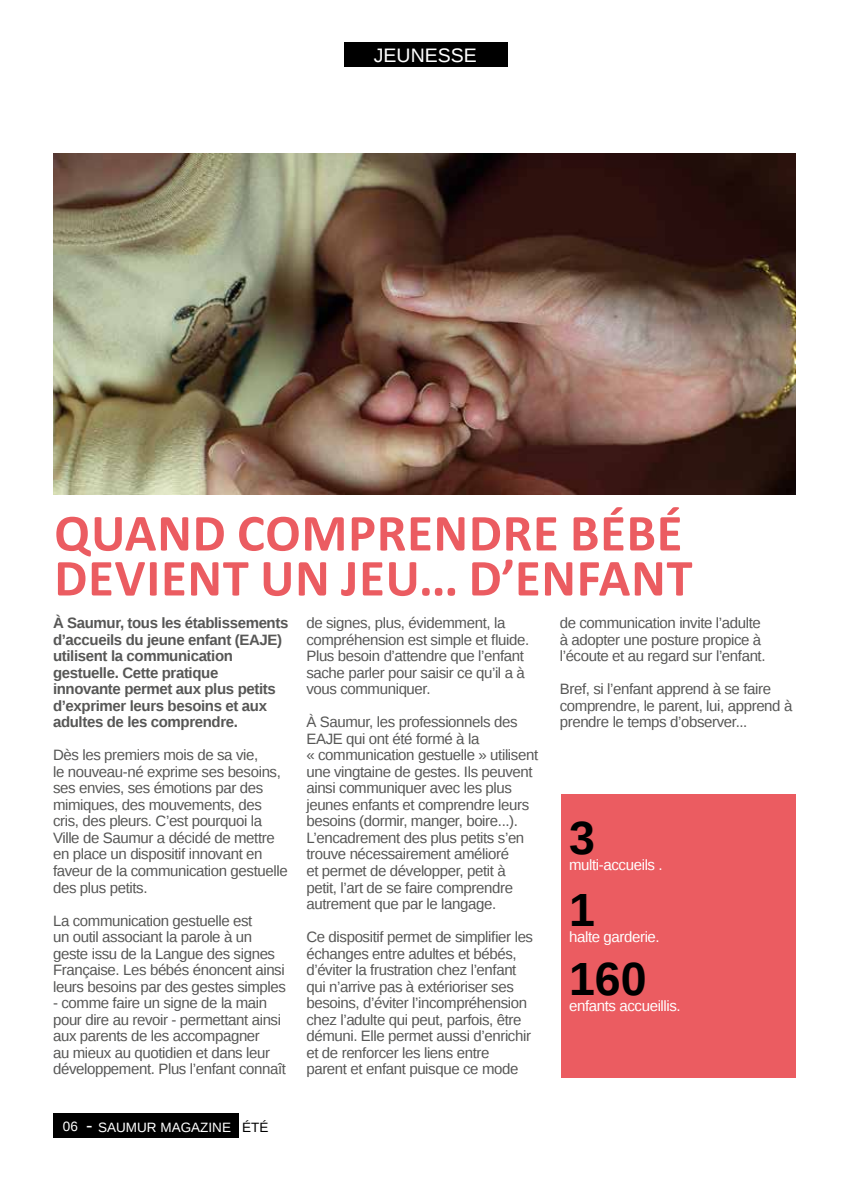
<style>
.page{position:relative;width:851px;height:1191px;background:#fff}
.page>*{position:absolute;margin:0;border:0;box-sizing:border-box;transform-origin:0 0}
.t1{font:700 52.5px/45px "Calibri";letter-spacing:.015em;color:#eb5c61}
.t2{font:700 46.5px "Liberation Sans";color:#000}
.t3{font:19.5px "Liberation Sans";color:#fff}
.t4{font:15px/16.5px "Liberation Sans";letter-spacing:-.025em;color:#575756}
.t5{font:700 15px/16.5px "Liberation Sans";letter-spacing:-.025em;color:#575756}
.t6{font:15px "Liberation Sans";letter-spacing:-.025em;color:#fff}
.t7{font:13.5px "Liberation Sans";color:#fff}
.s1{font-size:19.5px}
.s2{color:#000}
</style>
<div class="page">
<div style="left:54px;top:1113px;width:185px;height:24px;background:#000"></div>
<div style="left:343px;top:42px;width:164px;height:24px;background:#000"></div>
<img style="left:53px;top:153px;width:742px;height:341px">
<div style="left:560px;top:794px;width:235px;height:284px;background:#eb5c61"></div>
<h3 class="t3" style="left:374px;top:44px;width:104px">JEUNESSE</h3>
<h1 class="t1" style="left:54px;top:508px;width:639px">QUAND COMPRENDRE BÉBÉ<br>DEVIENT UN JEU... D’ENFANT</h1>
<p class="t5" style="left:53px;top:614px;width:237px">À Saumur, tous les établissements d’accueils du jeune enfant (EAJE) utilisent la communication gestuelle. Cette pratique innovante permet aux plus petits d’exprimer leurs besoins et aux adultes de les comprendre.</p>
<p class="t4" style="left:53px;top:747px;width:236px">Dès les premiers mois de sa vie,<br>le nouveau-né exprime ses besoins, ses envies, ses émotions par des mimiques, des mouvements, des cris, des pleurs. C’est pourquoi la<br>Ville de Saumur a décidé de mettre en place un dispositif innovant en faveur de la communication gestuelle des plus petits.</p>
<p class="t4" style="left:53px;top:912px;width:234px">La communication gestuelle est<br>un outil associant la parole à un geste issu de la Langue des signes Française. Les bébés énoncent ainsi leurs besoins par des gestes simples</p>
<p class="t4" style="left:53px;top:995px;width:234px">- comme faire un signe de la main pour dire au revoir - permettant ainsi aux parents de les accompagner<br>au mieux au quotidien et dans leur développement. Plus l’enfant connaît</p>
<p class="t7" style="left:63px;top:1119px;width:207px">06 <span class="s1">-</span> SAUMUR MAGAZINE <span class="s2">ÉTÉ</span></p>
<p class="t4" style="left:306px;top:615px;width:224px">de signes, plus, évidemment, la compréhension est simple et fluide.<br>Plus besoin d’attendre que l’enfant sache parler pour saisir ce qu’il a à vous communiquer.</p>
<p class="t4" style="left:306px;top:714px;width:233px">À Saumur, les professionnels des EAJE qui ont été formé à la<br>« communication gestuelle » utilisent une vingtaine de gestes. Ils peuvent ainsi communiquer avec les plus jeunes enfants et comprendre leurs besoins (dormir, manger, boire...).<br>L’encadrement des plus petits s’en trouve nécessairement amélioré<br>et permet de développer, petit à petit, l’art de se faire comprendre autrement que par le langage.</p>
<p class="t4" style="left:306px;top:929px;width:228px">Ce dispositif permet de simplifier les échanges entre adultes et bébés, d’éviter la frustration chez l’enfant qui n’arrive pas à extérioriser ses besoins, d’éviter l’incompréhension chez l’adulte qui peut, parfois, être démuni. Elle permet aussi d’enrichir et de renforcer les liens entre parent et enfant puisque ce mode</p>
<p class="t4" style="left:559px;top:615px;width:207px">de communication invite l’adulte à adopter une posture propice à l’écoute et au regard sur l’enfant.</p>
<p class="t4" style="left:559px;top:681px;width:234px">Bref, si l’enfant apprend à se faire comprendre, le parent, lui, apprend à prendre le temps d’observer...</p>
<h2 class="t2" style="left:569px;top:806px;width:27px">3</h2>
<p class="t6" style="left:569px;top:856px;width:95px">multi-accueils .</p>
<h2 class="t2" style="left:569px;top:878px;width:27px">1</h2>
<p class="t6" style="left:569px;top:928px;width:92px">halte garderie.</p>
<h2 class="t2" style="left:569px;top:947px;width:79px">160</h2>
<p class="t6" style="left:569px;top:997px;width:113px">enfants accueillis.</p>
</div>
